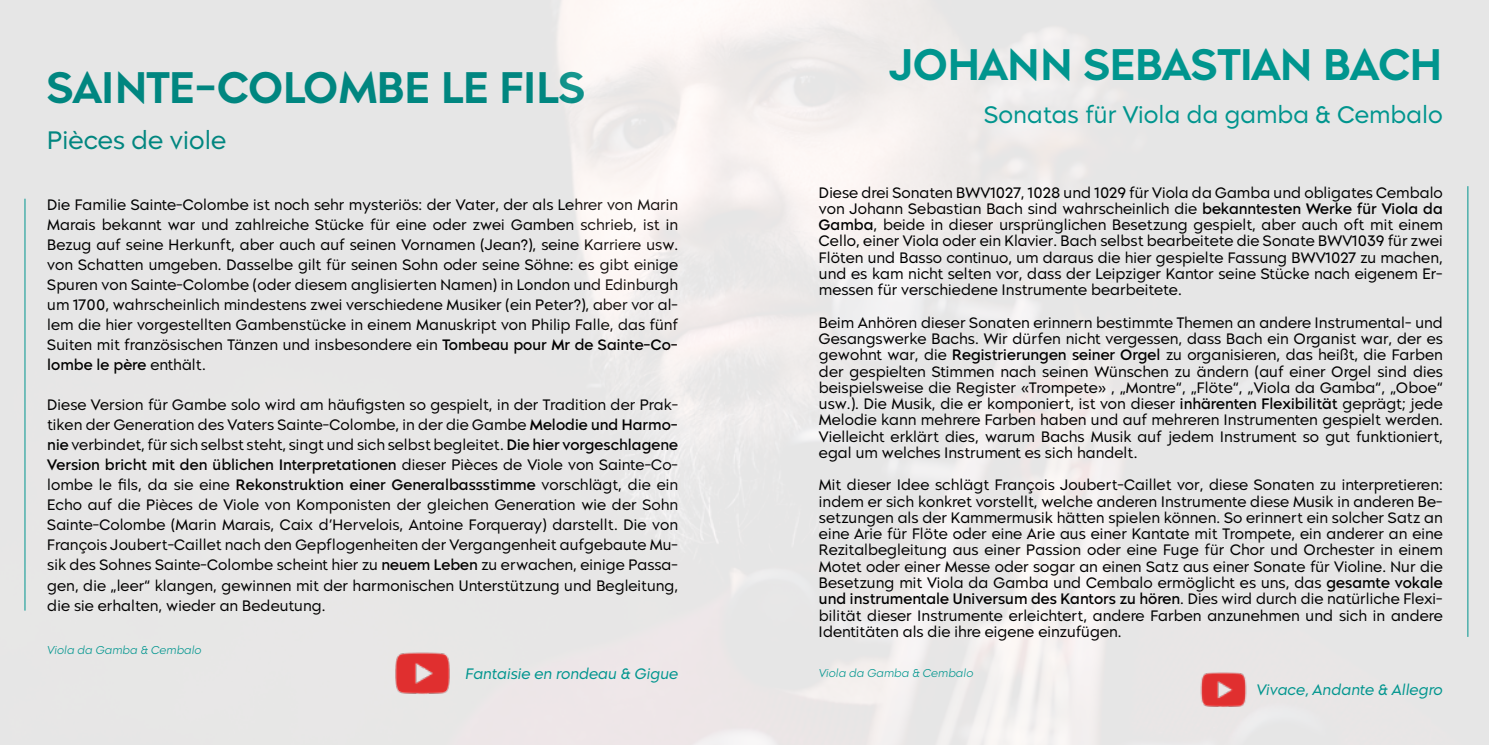
<style>
.page{position:relative;width:1489px;height:745px;background:#fff}
.page>*{position:absolute;margin:0;border:0;box-sizing:border-box;transform-origin:0 0}
.t1{font:600 43.75px "Morn";color:#00958e}
.t2{font:25px "Morn";color:#00958e}
.t3{font:23.75px "Morn";color:#00958e}
.t4{font:15px/16.2px "Morn";color:#000;text-align:justify}
.t5{font:italic 15px "Morn";color:#00958e}
.t6{font:italic 300 11.25px "Morn";color:#00958e}
.s1{font-weight:500}
</style>
<div class="page">
<img style="left:0;top:0;width:1488px;height:744px">
<img style="left:379px;top:645px;width:86px;height:54px">
<hr style="left:25px;top:198px;width:1px;height:412px;background:#00958e">
<hr style="left:1467px;top:186px;width:1px;height:450px;background:#00958e">
<img style="left:1188px;top:667px;width:69px;height:43px">
<h1 class="t1" style="left:47px;top:60px;width:539px">SAINTE-COLOMBE LE FILS</h1>
<h2 class="t2" style="left:47px;top:125px;width:180px">Pièces de viole</h2>
<p class="t4" style="left:47px;top:195px;width:632px;line-height:20px">Die Familie Sainte-Colombe ist noch sehr mysteriös: der Vater, der als Lehrer von Marin Marais bekannt war und zahlreiche Stücke für eine oder zwei Gamben schrieb, ist in Bezug auf seine Herkunft, aber auch auf seinen Vornamen (Jean?), seine Karriere usw. von Schatten umgeben. Dasselbe gilt für seinen Sohn oder seine Söhne: es gibt einige Spuren von Sainte-Colombe (oder diesem anglisierten Namen) in London und Edinburgh um 1700, wahrscheinlich mindestens zwei verschiedene Musiker (ein Peter?), aber vor al&shy;lem die hier vorgestellten Gambenstücke in einem Manuskript von Philip Falle, das fünf Suiten mit französischen Tänzen und insbesondere ein <span class="s1">Tombeau pour Mr de Sainte-Co&shy;lombe le père</span> enthält.</p>
<p class="t4" style="left:47px;top:395px;width:632px;line-height:20px">Diese Version für Gambe solo wird am häufigsten so gespielt, in der Tradition der Prak&shy;tiken der Generation des Vaters Sainte-Colombe, in der die Gambe <span class="s1">Melodie und Harmo&shy;nie</span> verbindet, für sich selbst steht, singt und sich selbst begleitet. <span class="s1">Die hier vorgeschlagene Version bricht mit den üblichen Interpretationen</span> dieser Pièces de Viole von Sainte-Co&shy;lombe le fils, da sie eine <span class="s1">Rekonstruktion einer Generalbassstimme</span> vorschlägt, die ein Echo auf die Pièces de Viole von Komponisten der gleichen Generation wie der Sohn Sainte-Colombe (Marin Marais, Caix d’Hervelois, Antoine Forqueray) darstellt. Die von François Joubert-Caillet nach den Gepflogenheiten der Vergangenheit aufgebaute Mu&shy;sik des Sohnes Sainte-Colombe scheint hier zu <span class="s1">neuem Leben</span> zu erwachen, einige Passa&shy;gen, die „leer“ klangen, gewinnen mit der harmonischen Unterstützung und Begleitung, die sie erhalten, wieder an Bedeutung.</p>
<p class="t6" style="left:47px;top:643px;width:156px">Viola da Gamba &amp; Cembalo</p>
<p class="t5" style="left:465px;top:663px;width:214px">Fantaisie en rondeau &amp; Gigue</p>
<h1 class="t1" style="left:890px;top:38px;width:554px">JOHANN SEBASTIAN BACH</h1>
<h3 class="t3" style="left:984px;top:100px;width:460px">Sonatas für Viola da gamba &amp; Cembalo</h3>
<p class="t4" style="left:819px;top:184px;width:625px">Diese drei Sonaten BWV1027, 1028 und 1029 für Viola da Gamba und obligates Cembalo von Johann Sebastian Bach sind wahrscheinlich die <span class="s1">bekanntesten Werke für Viola da Gamba</span>, beide in dieser ursprünglichen Besetzung gespielt, aber auch oft mit einem Cello, einer Viola oder ein Klavier. Bach selbst bearbeitete die Sonate BWV1039 für zwei Flöten und Basso continuo, um daraus die hier gespielte Fassung BWV1027 zu machen, und es kam nicht selten vor, dass der Leipziger Kantor seine Stücke nach eigenem Er&shy;messen für verschiedene Instrumente bearbeitete.</p>
<p class="t4" style="left:819px;top:314px;width:625px">Beim Anhören dieser Sonaten erinnern bestimmte Themen an andere Instrumental- und Gesangswerke Bachs. Wir dürfen nicht vergessen, dass Bach ein Organist war, der es gewohnt war, die <span class="s1">Registrierungen seiner Orgel</span> zu organisieren, das heißt, die Farben der gespielten Stimmen nach seinen Wünschen zu ändern (auf einer Orgel sind dies beispielsweise die Register «Trompete» , „Montre“, „Flöte“, „Viola da Gamba“, „Oboe“ usw.). Die Musik, die er komponiert, ist von dieser <span class="s1">inhärenten Flexibilität</span> geprägt; jede Melodie kann mehrere Farben haben und auf mehreren Instrumenten gespielt werden.<br>Vielleicht erklärt dies, warum Bachs Musik auf jedem Instrument so gut funktioniert, egal um welches Instrument es sich handelt.</p>
<p class="t4" style="left:819px;top:476px;width:625px">Mit dieser Idee schlägt François Joubert-Caillet vor, diese Sonaten zu interpretieren: indem er sich konkret vorstellt, welche anderen Instrumente diese Musik in anderen Be&shy;setzungen als der Kammermusik hätten spielen können. So erinnert ein solcher Satz an eine Arie für Flöte oder eine Arie aus einer Kantate mit Trompete, ein anderer an eine Rezitalbegleitung aus einer Passion oder eine Fuge für Chor und Orchester in einem Motet oder einer Messe oder sogar an einen Satz aus einer Sonate für Violine. Nur die Besetzung mit Viola da Gamba und Cembalo ermöglicht es uns, das <span class="s1">gesamte vokale und instrumentale Universum des Kantors zu hören</span>. Dies wird durch die natürliche Flexi&shy;bilität dieser Instrumente erleichtert, andere Farben anzunehmen und sich in andere Identitäten als die ihre eigene einzufügen.</p>
<p class="t6" style="left:818px;top:666px;width:156px">Viola da Gamba &amp; Cembalo</p>
<p class="t5" style="left:1256px;top:680px;width:188px">Vivace, Andante &amp; Allegro</p>
</div>
